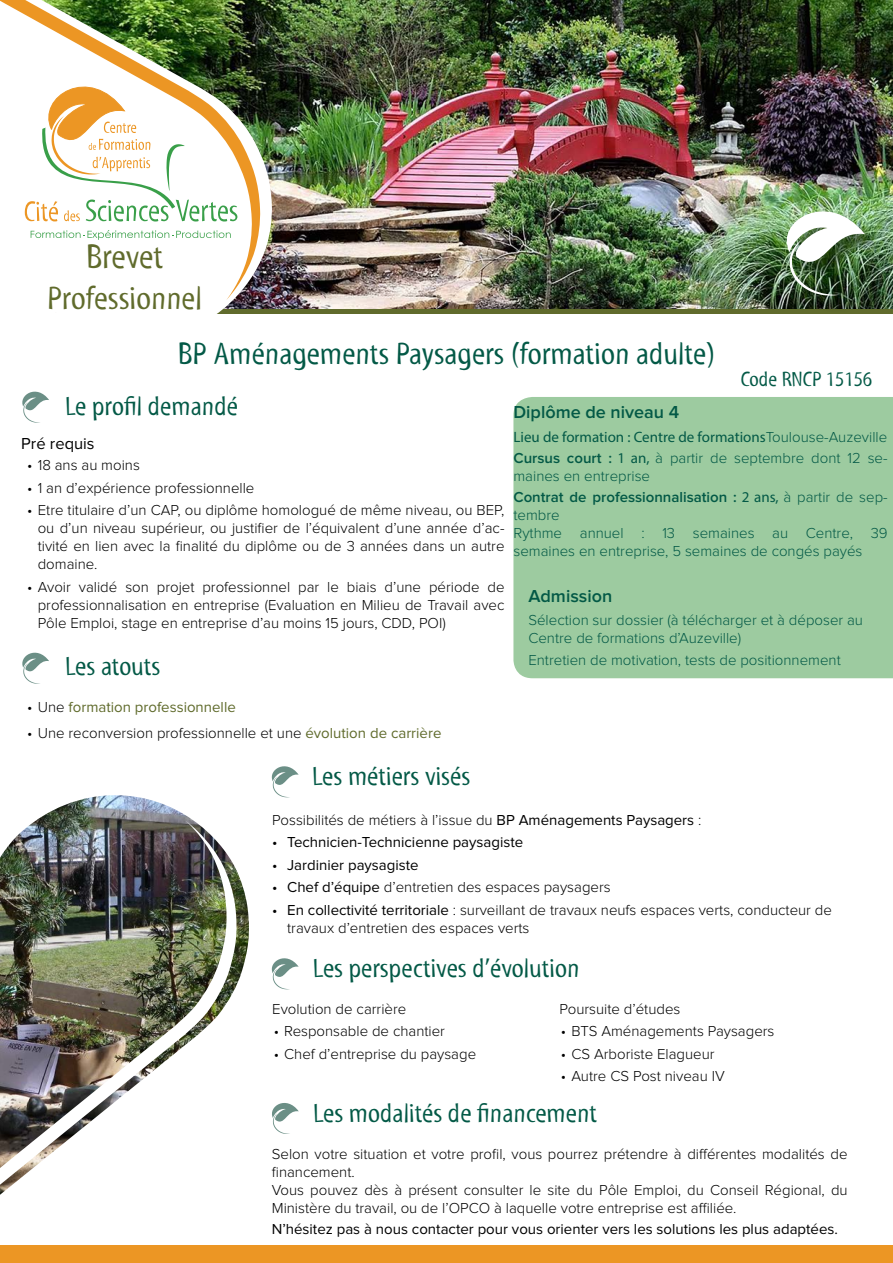
<style>
.page{position:relative;width:893px;height:1263px;background:#fff}
.page>*{position:absolute;margin:0;border:0;box-sizing:border-box;transform-origin:0 0}
.t1{font:34.5px "Myriad Std Tilt";color:#606b2c;scale:1.1 1}
.t2{font:33px "Myriad Std Tilt";color:#606b2c;scale:1.1 1}
.t3{font:31.5px "Myriad Std Tilt";color:#035946;scale:1.1 1}
.t4{font:27px "Myriad Std Tilt";color:#035946;scale:1.1 1}
.t5{font:21px "Myriad Std Tilt";color:#035946;scale:1.1 1}
.t6{font:600 18px "Proxima Nova";color:#035946}
.t7{font:16.5px "Proxima Nova";color:#000}
.t8{font:300 15px/18px "Proxima Nova";color:#000;text-align:justify}
.t9{font:300 15px/18px "Proxima Nova";color:#035946}
.t10{font:15px "Proxima Nova";color:#000}
.t11{font:15px "Myriad Pro";color:#035946}
.t12{font:15px "Proxima Nova";color:#606b2c}
.s1{font-family:"Proxima Nova";font-weight:300}
.s2{font-weight:600}
.s3{font-family:"Myriad Pro";font-weight:400}
.s4{font-weight:300;color:#000}
.s5{font-weight:400;color:#606b2c}
.s6{font-weight:400}
</style>
<div class="page">
<img style="left:35px;top:795px;width:214px;height:184px">
<img style="left:0;top:821px;width:239px;height:374px">
<img style="left:272px;top:0;width:621px;height:309px">
<div style="left:168px;top:309px;width:725px;height:5px;background:#606b2c"></div>
<img style="left:168px;top:0;width:104px;height:314px">
<img style="left:0;top:0;width:261px;height:300px">
<svg style="left:31px;top:230px;width:200px;height:10px"></svg>
<svg style="left:25px;top:87px;width:212px;height:134px"></svg>
<div style="left:789px;top:214px;width:93px;height:100px;background:#000;opacity:.44"></div>
<img style="left:774px;top:188px;width:91px;height:108px">
<div style="left:513px;top:397px;width:380px;height:281px;background:#9dcba0"></div>
<div style="left:0;top:1245px;width:893px;height:18px;background:#ec9624"></div>
<svg style="left:22px;top:652px;width:27px;height:32px"></svg>
<svg style="left:271px;top:766px;width:28px;height:31px"></svg>
<svg style="left:22px;top:391px;width:27px;height:32px"></svg>
<svg style="left:271px;top:958px;width:28px;height:31px"></svg>
<svg style="left:272px;top:1103px;width:27px;height:31px"></svg>
<h1 class="t1" style="left:86px;top:238px;width:72px">Brevet</h1>
<h2 class="t2" style="left:47px;top:280px;width:142px">Professionnel</h2>
<h3 class="t3" style="left:178px;top:337px;width:490px">BP Aménagements Paysagers (formation adulte)</h3>
<h3 class="t5" style="left:741px;top:367px;width:121px">Code RNCP 15156</h3>
<h3 class="t4" style="left:65px;top:391px;width:159px">Le profil demandé</h3>
<p class="t7" style="left:21px;top:436px;width:75px">Pré requis</p>
<p class="t8" style="left:27px;top:457px;width:114px">• 18 ans au moins</p>
<p class="t8" style="left:27px;top:479px;width:229px">• 1 an d’expérience professionnelle</p>
<p class="t8" style="left:38px;top:502px;width:468px;text-indent:-10px">• Etre titulaire d’un CAP, ou diplôme homologué de même niveau, ou BEP, ou d’un niveau supérieur, ou justifier de l’équivalent d’une année d’ac&shy;tivité en lien avec la finalité du diplôme ou de 3 années dans un autre domaine.</p>
<p class="t8" style="left:38px;top:578px;width:468px;text-indent:-11px">• Avoir validé son projet professionnel par le biais d’une période de professionnalisation en entreprise (Evaluation en Milieu de Travail avec Pôle Emploi, stage en entreprise d’au moins 15 jours, CDD, POI)</p>
<h3 class="t4" style="left:65px;top:652px;width:88px">Les atouts</h3>
<p class="t6" style="left:513px;top:404px;width:167px">Diplôme de niveau 4</p>
<p class="t11" style="left:513px;top:428px;width:375px">Lieu de formation : Centre de formations<span class="s1">Toulouse-Auzeville</span></p>
<p class="t9" style="left:513px;top:450px;width:376px"><span class="s2">Cursus court :</span> <span class="s3">1 an,</span> à partir de septembre dont 12 se&shy;maines en entreprise</p>
<p class="t9" style="left:513px;top:489px;width:376px"><span class="s2">Contrat de professionnalisation :</span> <span class="s3">2 ans,</span> à partir de sep&shy;tembre<br>Rythme annuel : 13 semaines au Centre, 39 semaines en entreprise, 5 semaines de congés payés</p>
<p class="t6" style="left:528px;top:588px;width:85px">Admission</p>
<p class="t9" style="left:528px;top:611px;width:336px">Sélection sur dossier (à télécharger et à déposer au<br>Centre de formations d’Auzeville)</p>
<p class="t9" style="left:528px;top:652px;width:314px">Entretien de motivation, tests de positionnement</p>
<p class="t12" style="left:27px;top:701px;width:210px"><span class="s4">• Une</span> formation professionnelle</p>
<p class="t8" style="left:27px;top:725px;width:416px">• Une reconversion professionnelle et une <span class="s5">évolution de carrière</span></p>
<h3 class="t4" style="left:312px;top:761px;width:145px">Les métiers visés</h3>
<p class="t8" style="left:272px;top:811px;width:431px">Possibilités de métiers à l’issue du <span class="s6">BP Aménagements Paysagers</span> :</p>
<p class="t10" style="left:272px;top:835px;width:253px">• Technicien-Technicienne paysagiste</p>
<p class="t10" style="left:272px;top:858px;width:148px">• Jardinier paysagiste</p>
<p class="t8" style="left:272px;top:879px;width:340px"><span class="s6">• Chef d’équipe</span> d’entretien des espaces paysagers</p>
<p class="t8" style="left:287px;top:901px;width:546px;text-indent:-15px"><span class="s6">• En collectivité territoriale</span> : surveillant de travaux neufs espaces verts, conducteur de travaux d’entretien des espaces verts</p>
<h3 class="t4" style="left:313px;top:953px;width:244px">Les perspectives d’évolution</h3>
<p class="t8" style="left:272px;top:1000px;width:136px">Evolution de carrière</p>
<p class="t8" style="left:274px;top:1023px;width:173px">• Responsable de chantier</p>
<p class="t8" style="left:274px;top:1045px;width:204px">• Chef d’entreprise du paysage</p>
<p class="t8" style="left:559px;top:1000px;width:123px">Poursuite d’études</p>
<p class="t8" style="left:561px;top:1023px;width:215px">• BTS Aménagements Paysagers</p>
<p class="t8" style="left:561px;top:1045px;width:155px">• CS Arboriste Elagueur</p>
<p class="t8" style="left:561px;top:1068px;width:165px">• Autre CS Post niveau IV</p>
<h3 class="t4" style="left:313px;top:1098px;width:260px">Les modalités de financement</h3>
<p class="t8" style="left:272px;top:1146px;width:577px;text-align:left">Selon votre situation et votre profil, vous pourrez prétendre à différentes modalités de financement.<br>Vous pouvez dès à présent consulter le site du Pôle Emploi, du Conseil Régional, du Ministère du travail, ou de l’OPCO à laquelle votre entreprise est affiliée.</p>
<p class="t10" style="left:272px;top:1222px;width:568px">N’hésitez pas à nous contacter pour vous orienter vers les solutions les plus adaptées.</p>
</div>
